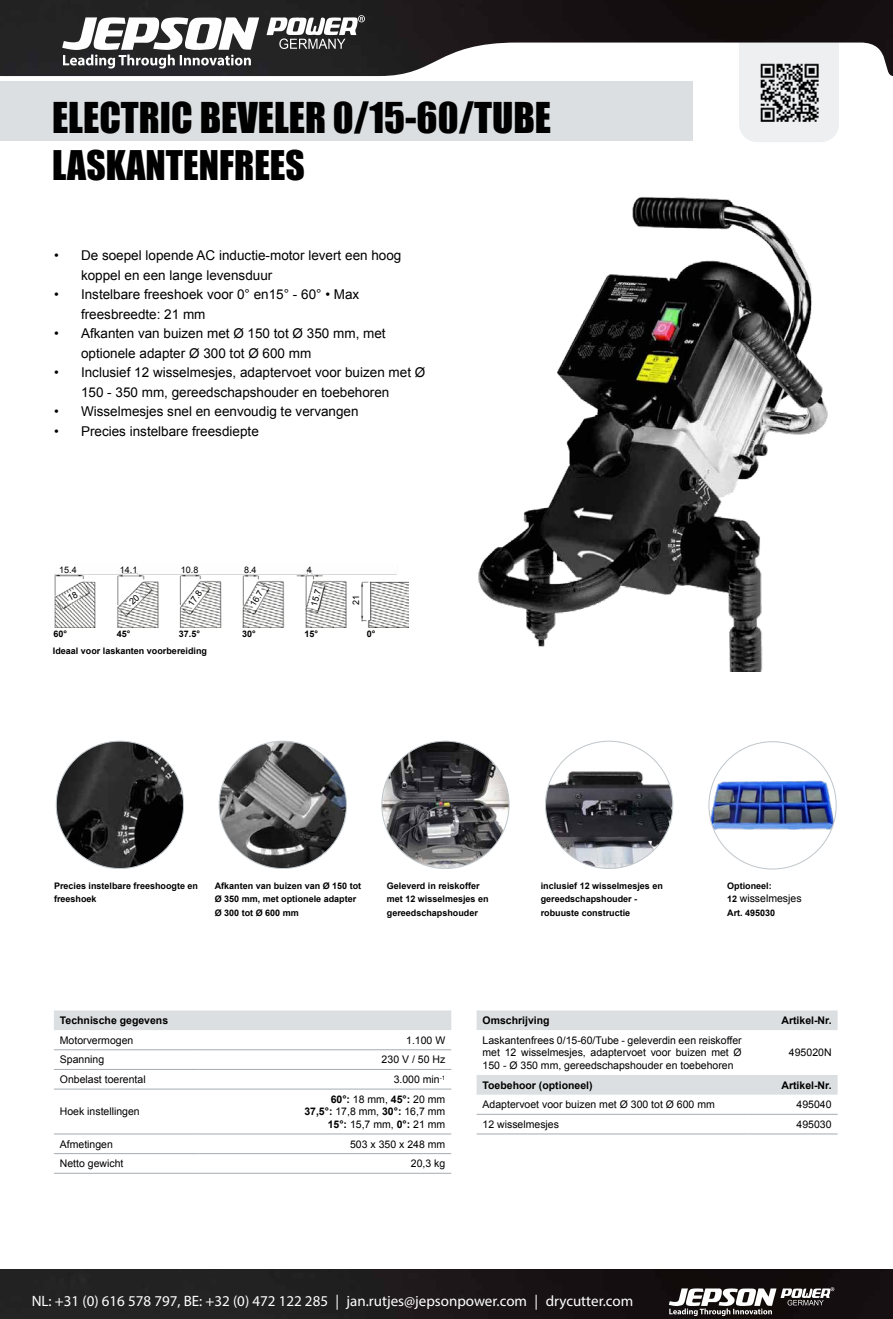
<style>
.page{position:relative;width:893px;height:1319px;background:#fff}
.page>*{position:absolute;margin:0;border:0;box-sizing:border-box;transform-origin:0 0}
.t1{font:39px "Impact";color:#000}
.t2{font:37.5px "Impact";color:#000}
.t3{font:15px "Myriad Pro";color:#fff}
.t4{font:13.5px/19.5px "Arial";color:#000}
.t5{font:10.5px/12.6px "Arial";color:#000;text-align:right}
.t6{font:700 10.5px "Arial";color:#000}
.t7{font:700 9px/13.5px "Arial";color:#000}
.t8{font:9px "Arial";color:#000}
.s1{font-weight:700;font-size:9px}
.s2{font-weight:700}
</style>
<div class="page">
<img style="left:478px;top:197px;width:350px;height:474px">
<img style="left:56px;top:741px;width:128px;height:127px;border-radius:64px">
<div style="left:0;top:82px;width:692px;height:59px;background:#dbdfe1"></div>
<img style="left:219px;top:741px;width:127px;height:127px;border-radius:64px">
<img style="left:382px;top:741px;width:127px;height:127px;border-radius:64px">
<img style="left:545px;top:770px;width:128px;height:98px">
<img style="left:709px;top:741px;width:127px;height:127px;border-radius:64px">
<img style="left:54px;top:570px;width:354px;height:57px">
<div style="left:739px;top:76px;width:100px;height:66px;background:#edeff0"></div>
<img style="left:752px;top:76px;width:74px;height:53px">
<div style="left:54px;top:1010px;width:397px;height:19px;background:#dbdfe1"></div>
<hr style="left:54px;top:1049px;width:145px;height:1px;background:#a4acb1">
<hr style="left:199px;top:1049px;width:252px;height:1px;background:#a4acb1">
<hr style="left:54px;top:1068px;width:145px;height:1px;background:#a4acb1">
<hr style="left:199px;top:1068px;width:252px;height:1px;background:#a4acb1">
<hr style="left:54px;top:1088px;width:145px;height:1px;background:#a4acb1">
<hr style="left:199px;top:1088px;width:252px;height:1px;background:#a4acb1">
<hr style="left:54px;top:1133px;width:145px;height:1px;background:#a4acb1">
<hr style="left:199px;top:1133px;width:252px;height:1px;background:#a4acb1">
<hr style="left:54px;top:1153px;width:145px;height:1px;background:#a4acb1">
<hr style="left:199px;top:1153px;width:252px;height:1px;background:#a4acb1">
<hr style="left:54px;top:1172px;width:145px;height:1px;background:#a4acb1">
<hr style="left:199px;top:1172px;width:252px;height:1px;background:#a4acb1">
<div style="left:477px;top:1010px;width:361px;height:19px;background:#dbdfe1"></div>
<div style="left:477px;top:1075px;width:361px;height:19px;background:#dbdfe1"></div>
<hr style="left:477px;top:1113px;width:271px;height:1px;background:#a4acb1">
<hr style="left:748px;top:1113px;width:90px;height:1px;background:#a4acb1">
<hr style="left:477px;top:1133px;width:271px;height:1px;background:#a4acb1">
<hr style="left:748px;top:1133px;width:90px;height:1px;background:#a4acb1">
<img style="left:0;top:0;width:893px;height:76px">
<svg style="left:51px;top:0;width:324px;height:74px;fill:#242424"></svg>
<img style="left:0;top:1269px;width:893px;height:49px">
<svg style="left:661px;top:1269px;width:178px;height:49px;background:#433f3f"></svg>
<svg style="left:68px;top:591px;width:10px;height:9px"></svg>
<svg style="left:129px;top:593px;width:11px;height:12px"></svg>
<h1 class="t1" style="left:52px;top:88px;width:501px">ELECTRIC BEVELER 0/15-60/TUBE</h1>
<h2 class="t2" style="left:52px;top:136px;width:254px">LASKANTENFREES</h2>
<p class="t4" style="left:81px;top:245px;width:322px;text-indent:-27px">• De soepel lopende AC inductie-motor levert een hoog koppel en een lange levensduur</p>
<p class="t4" style="left:81px;top:284px;width:280px;text-indent:-27px">• Instelbare freeshoek voor 0° en15° - 60° • Max freesbreedte: 21 mm</p>
<p class="t4" style="left:81px;top:323px;width:306px;text-indent:-27px">• Afkanten van buizen met Ø 150 tot Ø 350 mm, met optionele adapter Ø 300 tot Ø 600 mm</p>
<p class="t4" style="left:81px;top:362px;width:346px;text-indent:-27px">• Inclusief 12 wisselmesjes, adaptervoet voor buizen met Ø<br>150 - 350 mm, gereedschapshouder en toebehoren</p>
<p class="t4" style="left:54px;top:401px;width:306px">• Wisselmesjes snel en eenvoudig te vervangen</p>
<p class="t4" style="left:54px;top:421px;width:206px">• Precies instelbare freesdiepte</p>
<p class="t8" style="left:59px;top:563px;width:19px">15.4</p>
<p class="t8" style="left:120px;top:563px;width:19px">14.1</p>
<p class="t8" style="left:181px;top:563px;width:19px">10.8</p>
<p class="t8" style="left:244px;top:563px;width:14px">8.4</p>
<p class="t8" style="left:307px;top:563px;width:7px">4</p>
<p class="t8" style="left:185px;top:602px;width:19px;rotate:-55deg">17.8</p>
<p class="t8" style="left:247px;top:602px;width:19px;rotate:-59deg">16.7</p>
<p class="t8" style="left:308px;top:604px;width:19px;rotate:-75deg">15.7</p>
<p class="t8" style="left:350px;top:605px;width:12px;rotate:-90deg">21</p>
<p class="t7" style="left:54px;top:627px;width:15px">60°</p>
<p class="t7" style="left:117px;top:627px;width:15px">45°</p>
<p class="t7" style="left:179px;top:627px;width:23px">37.5°</p>
<p class="t7" style="left:242px;top:627px;width:15px">30°</p>
<p class="t7" style="left:304px;top:627px;width:15px">15°</p>
<p class="t7" style="left:367px;top:627px;width:10px">0°</p>
<p class="t7" style="left:53px;top:644px;width:156px">Ideaal voor laskanten voorbereiding</p>
<p class="t7" style="left:54px;top:879px;width:146px">Precies instelbare freeshoogte en freeshoek</p>
<p class="t7" style="left:215px;top:879px;width:148px">Afkanten van buizen van Ø 150 tot<br>Ø 350 mm, met optionele adapter<br>Ø 300 tot Ø 600 mm</p>
<p class="t7" style="left:387px;top:879px;width:103px">Geleverd in reiskoffer met 12 wisselmesjes en gereedschapshouder</p>
<p class="t7" style="left:541px;top:879px;width:124px">inclusief 12 wisselmesjes en gereedschapshouder - robuuste constructie</p>
<p class="t7" style="left:727px;top:879px;width:46px">Optioneel:</p>
<p class="t5" style="left:727px;top:892px;width:76px"><span class="s1">12</span> wisselmesjes</p>
<p class="t7" style="left:727px;top:906px;width:50px">Art. 495030</p>
<p class="t6" style="left:60px;top:1013px;width:110px">Technische gegevens</p>
<p class="t5" style="left:60px;top:1033px;width:75px">Motorvermogen</p>
<p class="t5" style="left:406px;top:1033px;width:41px">1.100 W</p>
<p class="t5" style="left:60px;top:1053px;width:46px">Spanning</p>
<p class="t5" style="left:382px;top:1053px;width:65px">230 V / 50 Hz</p>
<p class="t5" style="left:60px;top:1072px;width:87px">Onbelast toerental</p>
<p class="t5" style="left:394px;top:1072px;width:53px">3.000 min<sup>-1</sup></p>
<p class="t5" style="left:60px;top:1105px;width:81px">Hoek instellingen</p>
<p class="t5" style="left:304px;top:1092px;width:142px"><span class="s2">60°:</span> 18 mm, <span class="s2">45°:</span> 20 mm<br><span class="s2">37,5°:</span> 17,8 mm, <span class="s2">30°:</span> 16,7 mm<br><span class="s2">15°:</span> 15,7 mm, <span class="s2">0°:</span> 21 mm</p>
<p class="t5" style="left:60px;top:1137px;width:55px">Afmetingen</p>
<p class="t5" style="left:350px;top:1137px;width:97px">503 x 350 x 248 mm</p>
<p class="t5" style="left:60px;top:1157px;width:65px">Netto gewicht</p>
<p class="t5" style="left:411px;top:1157px;width:36px">20,3 kg</p>
<p class="t6" style="left:483px;top:1013px;width:69px">Omschrijving</p>
<p class="t6" style="left:781px;top:1013px;width:52px">Artikel-Nr.</p>
<p class="t5" style="left:483px;top:1033px;width:261px;text-align:justify">Laskantenfrees 0/15-60/Tube - geleverdin een reiskoffer met 12 wisselmesjes, adaptervoet voor buizen met Ø 150 - Ø 350 mm, gereedschapshouder en toebehoren</p>
<p class="t5" style="left:789px;top:1046px;width:44px">495020N</p>
<p class="t6" style="left:483px;top:1077px;width:112px">Toebehoor (optioneel)</p>
<p class="t6" style="left:781px;top:1077px;width:52px">Artikel-Nr.</p>
<p class="t5" style="left:483px;top:1098px;width:234px">Adaptervoet voor buizen met Ø 300 tot Ø 600 mm</p>
<p class="t5" style="left:796px;top:1098px;width:37px">495040</p>
<p class="t5" style="left:483px;top:1117px;width:78px">12 wisselmesjes</p>
<p class="t5" style="left:796px;top:1117px;width:37px">495030</p>
<h3 class="t3" style="left:32px;top:1291px;width:603px">NL: +31 (0) 616 578 797, BE: +32 (0) 472 122 285 | jan.rutjes@jepsonpower.com | drycutter.com</h3>
</div>
